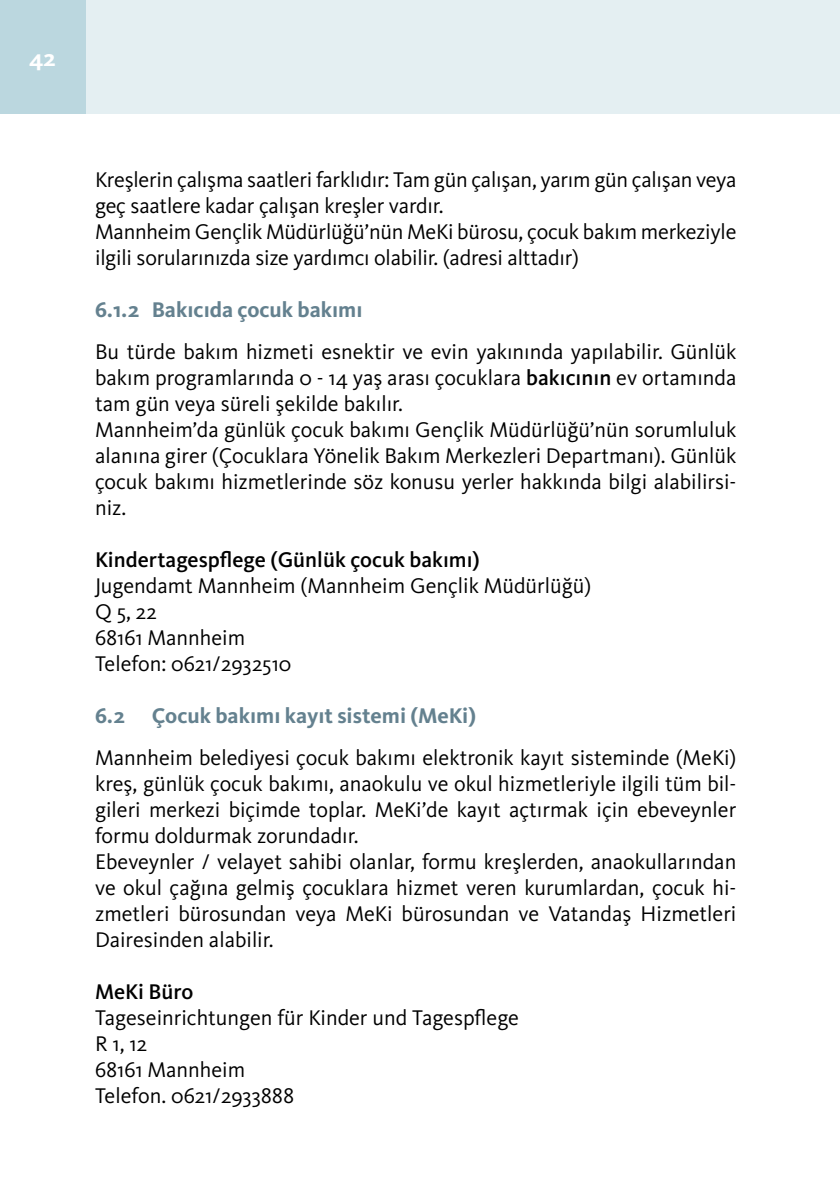
<style>
.page{position:relative;width:840px;height:1191px;background:#fff}
.page>*{position:absolute;margin:0;border:0;box-sizing:border-box;transform-origin:0 0}
.t1{font:700 24px "Kievit Pro";color:#fff}
.t2{font:22px/26px "Kievit Pro";color:#000}
.t3{font:700 22px "Kievit Pro";color:#64818f}
.t4{font:500 22px "Kievit Pro";color:#000}
.s1{font-weight:500}
</style>
<div class="page">
<div style="left:0;top:0;width:839px;height:113px;background:#e4eff2"></div>
<div style="left:0;top:0;width:85px;height:113px;background:#bbd7df"></div>
<p class="t1" style="left:29px;top:43px;width:28px">42</p>
<p class="t2" style="left:95px;top:166px;width:642px">Kreşlerin çalışma saatleri farklıdır: Tam gün çalışan, yarım gün çalışan veya geç saatlere kadar çalışan kreşler vardır.<br>Mannheim Gençlik Müdürlüğü’nün MeKi bürosu, çocuk bakım merkeziyle ilgili sorularınızda size yardımcı olabilir. (adresi alttadır)</p>
<p class="t3" style="left:95px;top:296px;width:269px">6.1.2 Bakıcıda çocuk bakımı</p>
<p class="t2" style="left:95px;top:338px;width:642px">Bu türde bakım hizmeti esnektir ve evin yakınında yapılabilir. Günlük bakım programlarında 0 - 14 yaş arası çocuklara <span class="s1">bakıcının</span> ev ortamında tam gün veya süreli şekilde bakılır.<br>Mannheim’da günlük çocuk bakımı Gençlik Müdürlüğü’nün sorumluluk alanına girer (Çocuklara Yönelik Bakım Merkezleri Departmanı). Günlük çocuk bakımı hizmetlerinde söz konusu yerler hakkında bilgi alabilirsi&shy;niz.</p>
<p class="t4" style="left:95px;top:546px;width:386px">Kindertagespflege (Günlük çocuk bakımı)</p>
<p class="t2" style="left:95px;top:572px;width:497px">Jugendamt Mannheim (Mannheim Gençlik Müdürlüğü)<br>Q 5, 22<br>68161 Mannheim<br>Telefon: 0621/2932510</p>
<p class="t3" style="left:95px;top:702px;width:382px">6.2 Çocuk bakımı kayıt sistemi (MeKi)</p>
<p class="t2" style="left:95px;top:744px;width:642px">Mannheim belediyesi çocuk bakımı elektronik kayıt sisteminde (MeKi) kreş, günlük çocuk bakımı, anaokulu ve okul hizmetleriyle ilgili tüm bil&shy;gileri merkezi biçimde toplar. MeKi’de kayıt açtırmak için ebeveynler formu doldurmak zorundadır.<br>Ebeveynler / velayet sahibi olanlar, formu kreşlerden, anaokullarından ve okul çağına gelmiş çocuklara hizmet veren kurumlardan, çocuk hi&shy;zmetleri bürosundan veya MeKi bürosundan ve Vatandaş Hizmetleri Dairesinden alabilir.</p>
<p class="t4" style="left:95px;top:978px;width:100px">MeKi Büro</p>
<p class="t2" style="left:95px;top:1004px;width:425px">Tageseinrichtungen für Kinder und Tagespflege<br>R 1, 12<br>68161 Mannheim<br>Telefon. 0621/2933888</p>
</div>
